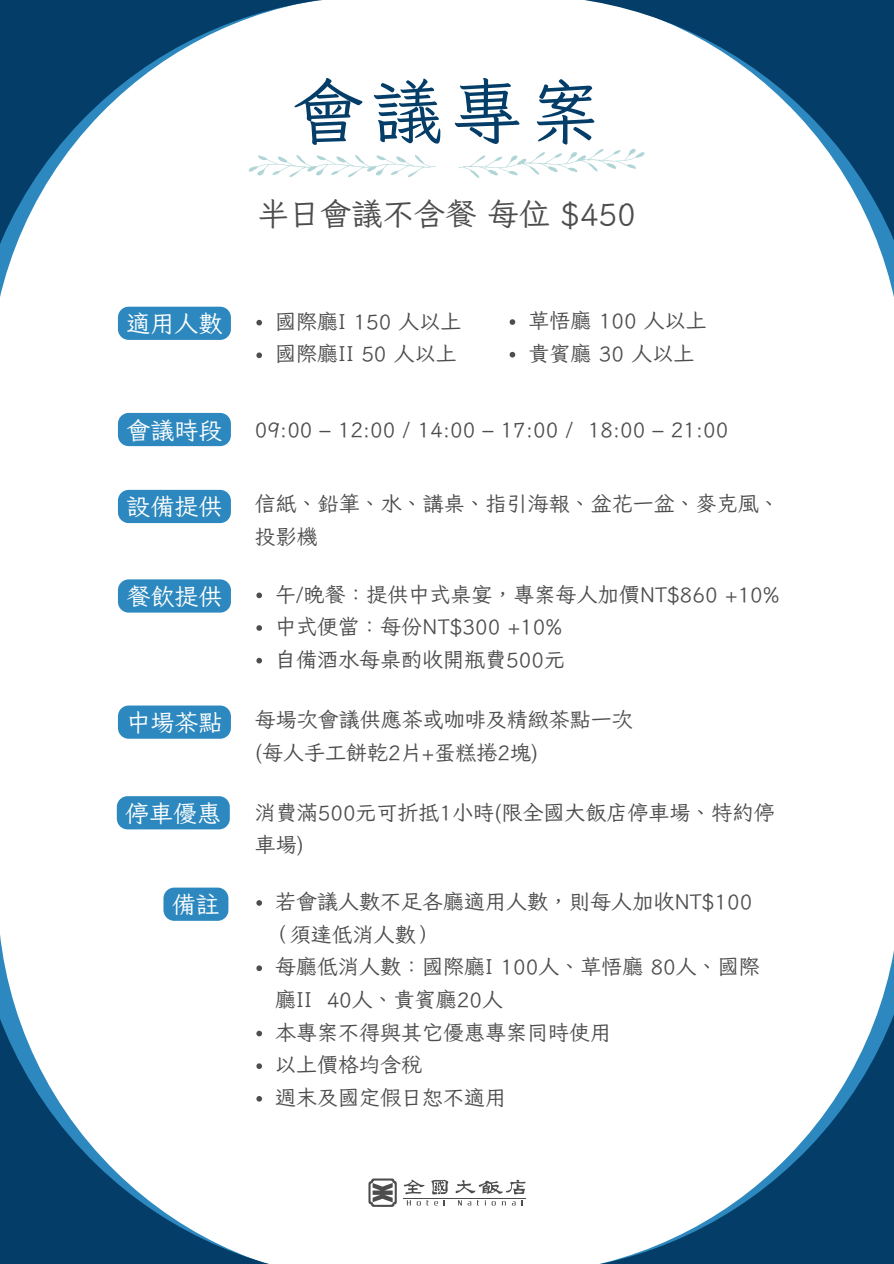
<style>
.page{position:relative;width:894px;height:1264px;background:#fff}
.page>*{position:absolute;margin:0;border:0;box-sizing:border-box;transform-origin:0 0}
.t1{font:71.1px "Iansui 094";color:#033d68}
.t2{font:31.2px "Iansui 094";color:#4d4d4d}
.t3{font:24px "Iansui 094";color:#fff}
.t4{font:21px/32.7px "Iansui 094";color:#4d4d4d}
</style>
<div class="page">
<svg style="left:585px;top:0;width:308px;height:293px"></svg>
<svg style="left:0;top:829px;width:394px;height:434px"></svg>
<svg style="left:458px;top:129px;width:191px;height:71px"></svg>
<svg style="left:395px;top:155px;width:41px;height:22px"></svg>
<div style="left:118px;top:490px;width:113px;height:33px;background:#2c88be"></div>
<div style="left:118px;top:579px;width:113px;height:33px;background:#2c88be"></div>
<div style="left:118px;top:705px;width:113px;height:33px;background:#2c88be"></div>
<div style="left:117px;top:796px;width:113px;height:33px;background:#2c88be"></div>
<svg style="left:163px;top:887px;width:65px;height:33px"></svg>
<svg style="left:256px;top:592px;width:6px;height:6px"></svg>
<svg style="left:256px;top:625px;width:6px;height:6px"></svg>
<svg style="left:256px;top:658px;width:6px;height:5px"></svg>
<svg style="left:256px;top:900px;width:6px;height:5px"></svg>
<svg style="left:256px;top:965px;width:6px;height:6px"></svg>
<svg style="left:256px;top:1030px;width:6px;height:6px"></svg>
<svg style="left:256px;top:1063px;width:6px;height:5px"></svg>
<svg style="left:256px;top:1095px;width:6px;height:6px"></svg>
<svg style="left:509px;top:319px;width:6px;height:6px"></svg>
<svg style="left:509px;top:352px;width:6px;height:5px"></svg>
<svg style="left:404px;top:1179px;width:90px;height:15px"></svg>
<svg style="left:368px;top:1178px;width:28px;height:28px"></svg>
<svg style="left:407px;top:1200px;width:31px;height:5px"></svg>
<svg style="left:458px;top:1200px;width:13px;height:5px"></svg>
<svg style="left:477px;top:1200px;width:8px;height:5px"></svg>
<hr style="left:403px;top:1197px;width:123px;height:1px;background:#4d4d4d">
<svg style="left:514px;top:956px;width:379px;height:307px"></svg>
<svg style="left:0;top:0;width:375px;height:447px"></svg>
<h3 class="t3" style="left:126px;top:311px;width:97px">適用人數</h3>
<p class="t3" style="left:126px;top:417px;width:97px">會議時段</p>
<h3 class="t3" style="left:126px;top:494px;width:97px">設備提供</h3>
<p class="t3" style="left:126px;top:584px;width:97px">餐飲提供</p>
<p class="t3" style="left:126px;top:710px;width:97px">中場茶點</p>
<h1 class="t3" style="left:125px;top:800px;width:97px">停車優惠</h1>
<p class="t3" style="left:172px;top:892px;width:49px">備註</p>
<p class="t1" style="left:292px;top:75px;width:310px">會議專案</p>
<p class="t2" style="left:257px;top:197px;width:379px">半日會議不含餐每位 $450</p>
<h3 class="t4" style="left:275px;top:304px;width:188px">國際廳I 150 人以上</h3>
<p class="t4" style="left:275px;top:337px;width:183px">國際廳II 50 人以上</p>
<p class="t4" style="left:528px;top:304px;width:180px">草悟廳 100 人以上</p>
<h4 class="t4" style="left:528px;top:336px;width:167px">貴賓廳 30 人以上</h4>
<p class="t4" style="left:255px;top:412px;width:475px">09:00 – 12:00 / 14:00 – 17:00 / 18:00 – 21:00</p>
<p class="t4" style="left:255px;top:487px;width:526px">信紙、鉛筆、水、講桌、指引海報、盆花一盆、麥克風、投影機</p>
<p class="t4" style="left:275px;top:577px;width:506px">午/晚餐：提供中式桌宴，專案每人加價NT$860 +10%</p>
<p class="t4" style="left:275px;top:610px;width:288px">中式便當：每份NT$300 +10%</p>
<p class="t4" style="left:275px;top:642px;width:291px">自備酒水每桌酌收開瓶費500元</p>
<h2 class="t4" style="left:255px;top:702px;width:379px">每場次會議供應茶或咖啡及精緻茶點一次</h2>
<p class="t4" style="left:255px;top:735px;width:285px">(每人手工餅乾2片 +蛋糕捲2塊)</p>
<p class="t4" style="left:255px;top:795px;width:521px">消費滿500元可折抵1小時(限全國大飯店停車場、特約停車場)</p>
<p class="t4" style="left:275px;top:884px;width:478px">若會議人數不足各廳適用人數，則每人加收NT$100</p>
<p class="t4" style="left:269px;top:917px;width:169px">（須達低消人數）</p>
<p class="t4" style="left:275px;top:950px;width:486px">每廳低消人數：國際廳I 100人、草悟廳 80人、國際廳II 40人、貴賓廳20人</p>
<h3 class="t4" style="left:275px;top:1015px;width:333px">本專案不得與其它優惠專案同時使用</h3>
<p class="t4" style="left:275px;top:1048px;width:148px">以上價格均含稅</p>
<h3 class="t4" style="left:275px;top:1080px;width:228px">週末及國定假日恕不適用</h3>
</div>
